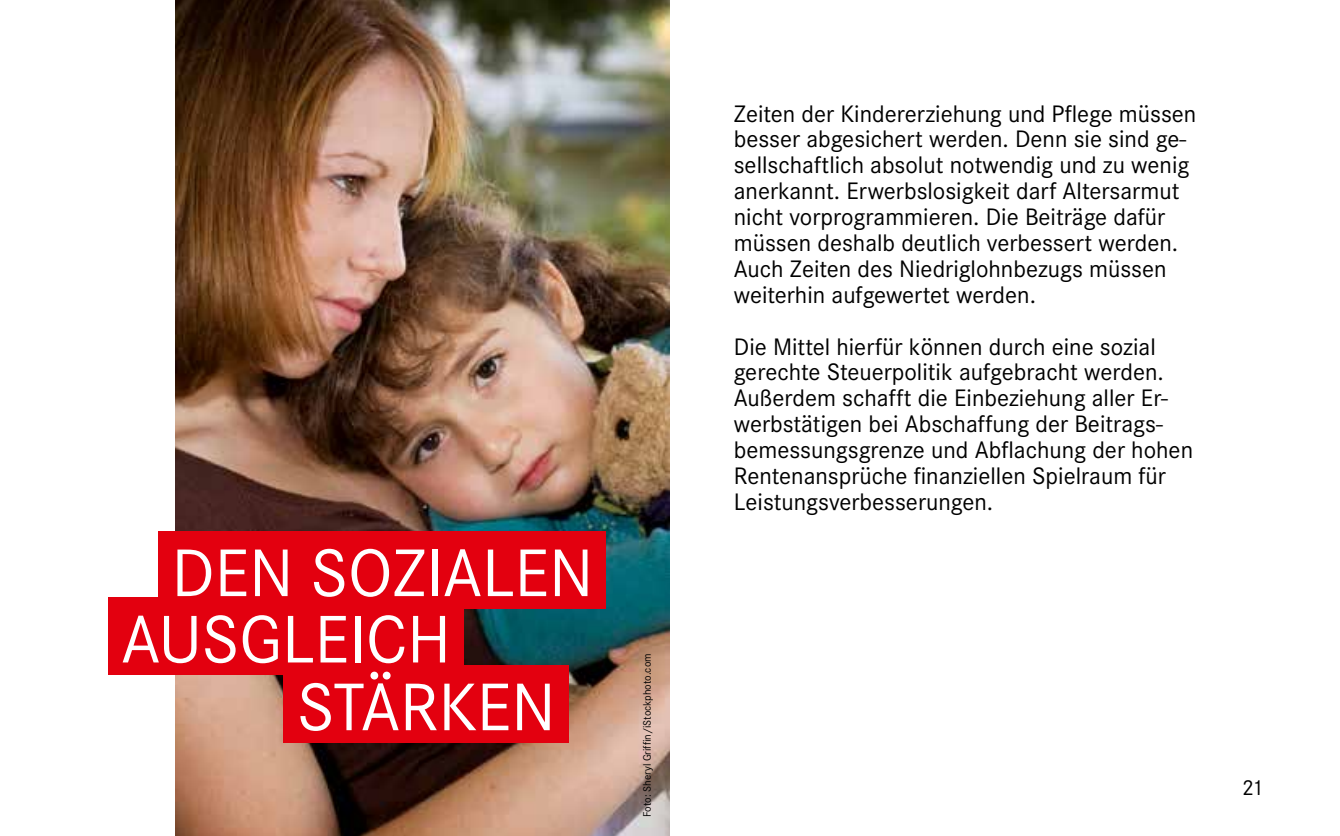
<style>
.page{position:relative;width:1340px;height:836px;background:#fff}
.page>*{position:absolute;margin:0;border:0;box-sizing:border-box;transform-origin:0 0}
.t1{font:69.75px "Corporate S";letter-spacing:-.005em;color:#fff}
.t2{font:24.75px/25.9px "Corporate S";color:#000}
.t3{font:22.5px "Corporate S";color:#000}
.t4{font:11.25px "Corporate S";letter-spacing:-.005em;color:#000}
</style>
<div class="page">
<img style="left:175px;top:0;width:495px;height:836px">
<div style="left:159px;top:531px;width:447px;height:78px;background:#e3000f"></div>
<div style="left:108px;top:597px;width:355px;height:78px;background:#e3000f"></div>
<div style="left:283px;top:665px;width:285px;height:78px;background:#e3000f"></div>
<h1 class="t1" style="left:171px;top:534px;width:423px">Den sozialen</h1>
<h1 class="t1" style="left:121px;top:601px;width:284px">Ausgleich</h1>
<h1 class="t1" style="left:297px;top:668px;width:102px">stärke</h1>
<h1 class="t1" style="left:511px;top:668px;width:46px">n</h1>
<p class="t4" style="left:641px;top:816px;width:165px;rotate:-90deg">Foto: Sheryl Griffin/iStockphoto.com</p>
<p class="t2" style="left:733px;top:101px;width:464px">Zeiten der Kindererziehung und Pflege müssen besser abgesichert werden. Denn sie sind ge&shy;sellschaftlich absolut notwendig und zu wenig anerkannt. Erwerbslosigkeit darf Altersarmut nicht vorprogrammieren. Die Beiträge dafür müssen deshalb deutlich verbessert werden.<br>Auch Zeiten des N iedriglohnbezugs müssen weiterhin aufgewertet werden.</p>
<p class="t2" style="left:733px;top:334px;width:461px">Die M ittel hierfür können durch eine sozial gerechte Steuerpolitik aufgebracht werden.<br>Außerdem schafft die Einbeziehung aller Er&shy;werbstätigen bei Abschaffung der Beitrags&shy;bemessungsgrenze und Abflachung der hohen Rentenansprüche finanziellen Spielraum für Leistungsverbesserungen.</p>
<p class="t3" style="left:1242px;top:774px;width:23px">21</p>
</div>
